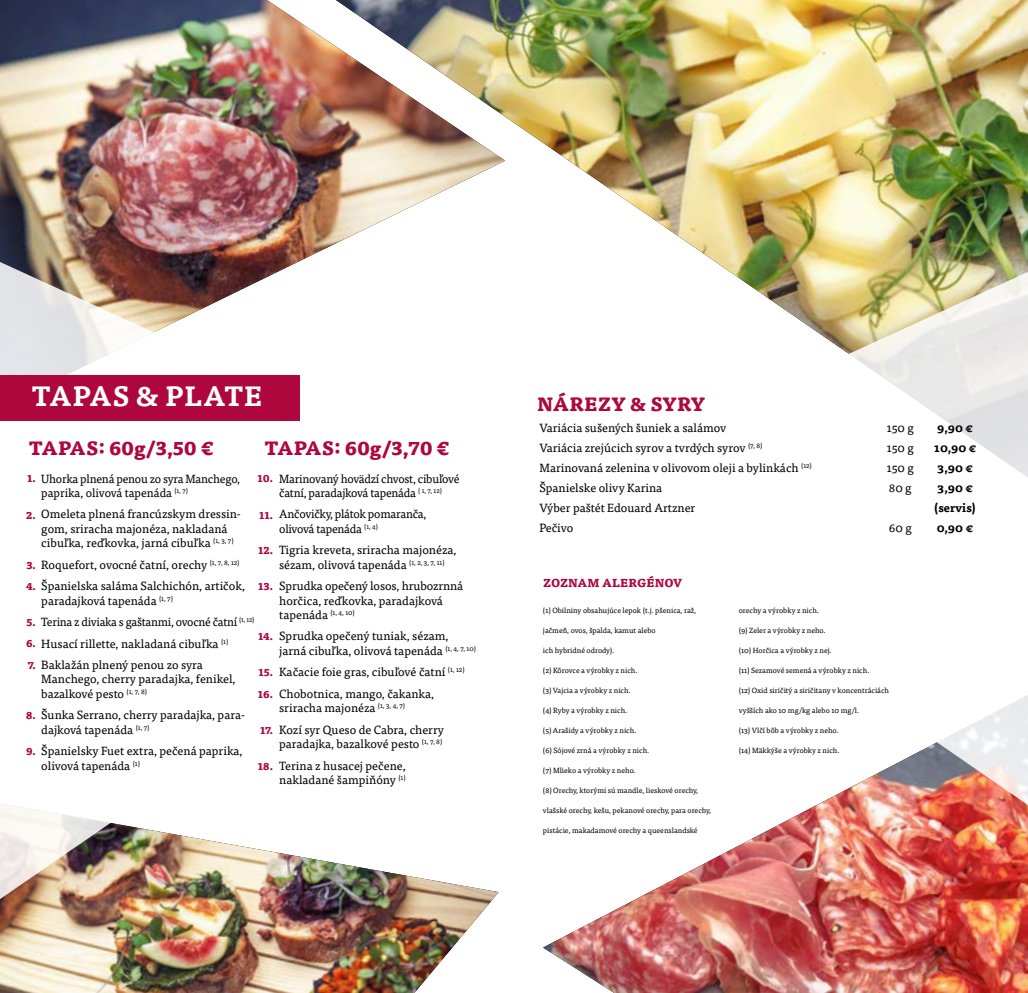
<style>
.page{position:relative;width:1028px;height:993px;background:#fff}
.page>*{position:absolute;margin:0;border:0;box-sizing:border-box;transform-origin:0 0}
.t1{font:700 27.5px "Tisa Pro";letter-spacing:.01em;color:#fff}
.t2{font:800 18.75px "Tisa Pro";color:#ad073d}
.t3{font:11.88px/14.4px "Tisa Pro";color:#000}
.t4{font:11.88px/14.4px "Tisa Pro";letter-spacing:-.02em;color:#000}
.t5{font:700 11.88px/20px "Tisa Pro";color:#000}
.t6{font:800 11.25px "Tisa Pro";letter-spacing:.01em;color:#ad073d}
.t7{font:800 10px "Tisa Pro";color:#ad073d}
.t8{font:7.5px "Tisa Pro";color:#000}
</style>
<div class="page">
<img style="left:268px;top:0;width:68px;height:407px">
<img style="left:336px;top:0;width:692px;height:244px">
<img style="left:0;top:0;width:268px;height:421px">
<img style="left:563px;top:72px;width:465px;height:920px">
<img style="left:197px;top:838px;width:301px;height:154px">
<img style="left:0;top:420px;width:197px;height:572px">
<div style="left:0;top:375px;width:299px;height:45px;background:#ad073d"></div>
<h1 class="t1" style="left:31px;top:374px;width:232px">TAPAS &amp; PLATE</h1>
<h2 class="t2" style="left:29px;top:432px;width:186px">TAPAS: 60g/3,50 €</h2>
<p class="t4" style="left:41px;top:470px;width:200px">Uhorka plnená penou zo syra Manchego, paprika, olivová tapenáda <sup>(1,</sup> <sup>7)</sup></p>
<p class="t3" style="left:41px;top:506px;width:201px">Omeleta plnená francúzskym dressin&shy;gom, sriracha majonéza, nakladaná cibuľka, reďkovka, jarná cibuľka <sup>(1,</sup> <sup>3,</sup> <sup>7)</sup></p>
<p class="t3" style="left:41px;top:553px;width:205px;line-height:21.5px">Roquefort, ovocné čatní, orechy <sup>(1,</sup> <sup>7,</sup> <sup>8,</sup> <sup>12)<br></sup>Španielska saláma Salchichón, artičok,</p>
<p class="t3" style="left:41px;top:588px;width:214px;line-height:21.5px">paradajková tapenáda <sup>(1,</sup> <sup>7)<br></sup>Terina z diviaka s gaštanmi, ovocné čatní <sup>(1,</sup> <sup>12)<br></sup>Husací rillette, nakladaná cibuľka <sup>(1)<br></sup>Baklažán plnený penou zo syra</p>
<p class="t3" style="left:41px;top:671px;width:196px">Manchego, cherry paradajka, fenikel, bazalkové pesto <sup>(1,</sup> <sup>7,</sup> <sup>8)</sup></p>
<p class="t3" style="left:41px;top:707px;width:205px">Šunka Serrano, cherry paradajka, para&shy;dajková tapenáda <sup>(1,</sup> <sup>7)</sup></p>
<p class="t3" style="left:41px;top:742px;width:203px">Španielsky Fuet extra, pečená paprika, olivová tapenáda <sup>(1)</sup></p>
<h2 class="t2" style="left:264px;top:432px;width:186px">TAPAS: 60g/3,70 €</h2>
<p class="t4" style="left:279px;top:470px;width:182px">Marinovaný hovädzí chvost, cibuľové čatní, paradajková tapenáda <sup>(</sup> <sup>1,</sup> <sup>7,</sup> <sup>12)</sup></p>
<p class="t4" style="left:279px;top:506px;width:149px">Ančovičky, plátok pomaranča, olivová tapenáda <sup>(1,</sup> <sup>4)</sup></p>
<p class="t3" style="left:279px;top:542px;width:179px">Tigria kreveta, sriracha majonéza, sézam, olivová tapenáda <sup>(1,</sup> <sup>2,</sup> <sup>3,</sup> <sup>7,</sup> <sup>11)</sup></p>
<p class="t3" style="left:279px;top:578px;width:185px">Sprudka opečený losos, hrubozrnná horčica, reďkovka, paradajková tapenáda <sup>(1,</sup> <sup>4,</sup> <sup>10)</sup></p>
<p class="t3" style="left:279px;top:628px;width:198px">Sprudka opečený tuniak, sézam, jarná cibuľka, olivová tapenáda <sup>(1,</sup> <sup>4,</sup> <sup>7,</sup> <sup>10)</sup></p>
<p class="t3" style="left:279px;top:660px;width:187px;line-height:21.5px">Kačacie foie gras, cibuľové čatní <sup>(1,</sup> <sup>12)<br></sup>Chobotnica, mango, čakanka,</p>
<p class="t3" style="left:279px;top:696px;width:166px;line-height:21.5px">sriracha majonéza <sup>(1,</sup> <sup>3,</sup> <sup>4,</sup> <sup>7)<br></sup>Kozí syr Queso de Cabra, cherry</p>
<p class="t3" style="left:279px;top:732px;width:164px;line-height:21.5px">paradajka, bazalkové pesto <sup>(1,</sup> <sup>7,</sup> <sup>8)<br></sup>Terina z husacej pečene,</p>
<p class="t3" style="left:279px;top:771px;width:128px">nakladané šampiňóny <sup>(1)</sup></p>
<p class="t7" style="left:27px;top:470px;width:10px">1.</p>
<p class="t7" style="left:257px;top:470px;width:17px">10.</p>
<p class="t7" style="left:26px;top:506px;width:11px">2.</p>
<p class="t7" style="left:259px;top:506px;width:15px">11.</p>
<p class="t7" style="left:258px;top:542px;width:16px">12.</p>
<p class="t7" style="left:26px;top:556px;width:11px">3.</p>
<p class="t7" style="left:258px;top:578px;width:16px">13.</p>
<p class="t7" style="left:26px;top:577px;width:11px">4.</p>
<p class="t7" style="left:27px;top:613px;width:11px">5.</p>
<p class="t7" style="left:258px;top:627px;width:16px">14.</p>
<p class="t7" style="left:26px;top:635px;width:11px">6.</p>
<p class="t7" style="left:28px;top:656px;width:9px">7.</p>
<p class="t7" style="left:258px;top:663px;width:16px">15.</p>
<p class="t7" style="left:258px;top:685px;width:17px">16.</p>
<p class="t7" style="left:26px;top:707px;width:12px">8.</p>
<p class="t7" style="left:260px;top:721px;width:15px">17.</p>
<p class="t7" style="left:26px;top:742px;width:11px">9.</p>
<p class="t7" style="left:258px;top:757px;width:17px">18.</p>
<h2 class="t2" style="left:537px;top:389px;width:169px">NÁREZY &amp; SYRY</h2>
<p class="t3" style="left:539px;top:417px;width:274px;line-height:20px">Variácia sušených šuniek a salámov<br>Variácia zrejúcich syrov a tvrdých syrov <sup>(7,</sup> <sup>8)<br></sup>Marinovaná zelenina v olivovom oleji a bylinkách <sup>(12)<br></sup>Španielske olivy Karina<br>Výber paštét Edouard Artzner<br>Pečivo</p>
<p class="t5" style="left:933px;top:417px;width:44px">9,90 €<br>10,90 €<br>3,90 €<br>3,90 € (servis)<br>0,90 €</p>
<p class="t3" style="left:886px;top:417px;width:29px;line-height:20px;text-align:justify">150 g 150 g 150 g 80 g</p>
<p class="t3" style="left:888px;top:520px;width:25px">60 g</p>
<p class="t6" style="left:543px;top:573px;width:141px">ZOZNAM ALERGÉNOV</p>
<p class="t8" style="left:543px;top:604px;width:155px">(1) Obilniny obsahujúce lepok (t.j. pšenica, raž,</p>
<p class="t8" style="left:543px;top:624px;width:114px">jačmeň, ovos, špalda, kamut alebo</p>
<p class="t8" style="left:543px;top:644px;width:73px">ich hybridné odrody).</p>
<p class="t8" style="left:543px;top:664px;width:96px">(2) Kôrovce a výrobky z nich.</p>
<p class="t8" style="left:543px;top:684px;width:89px">(3) Vajcia a výrobky z nich.</p>
<p class="t8" style="left:543px;top:704px;width:86px">(4) Ryby a výrobky z nich.</p>
<p class="t8" style="left:543px;top:724px;width:95px">(5) Arašidy a výrobky z nich.</p>
<p class="t8" style="left:543px;top:744px;width:108px">(6) Sójové zrná a výrobky z nich.</p>
<p class="t8" style="left:543px;top:764px;width:94px">(7) Mlieko a výrobky z neho.</p>
<p class="t8" style="left:543px;top:784px;width:156px">(8) Orechy, ktorými sú mandle, lieskové orechy,</p>
<p class="t8" style="left:543px;top:804px;width:169px">vlašské orechy, kešu, pekanové orechy, para orechy,</p>
<p class="t8" style="left:543px;top:824px;width:156px">pistácie, makadamové orechy a queenslandské</p>
<p class="t8" style="left:738px;top:604px;width:82px">orechy a výrobky z nich.</p>
<p class="t8" style="left:738px;top:624px;width:88px">(9) Zeler a výrobky z neho.</p>
<p class="t8" style="left:738px;top:644px;width:94px">(10) Horčica a výrobky z nej.</p>
<p class="t8" style="left:738px;top:664px;width:132px">(11) Sezamové semená a výrobky z nich.</p>
<p class="t8" style="left:738px;top:684px;width:152px">(12) Oxid siričitý a siričitany v koncentráciách</p>
<p class="t8" style="left:738px;top:704px;width:122px">vyšších ako 10 mg/kg alebo 10 mg/l.</p>
<p class="t8" style="left:738px;top:724px;width:101px">(13) Vlčí bôb a výrobky z neho.</p>
<p class="t8" style="left:738px;top:744px;width:102px">(14) Mäkkýše a výrobky z nich.</p>
</div>
